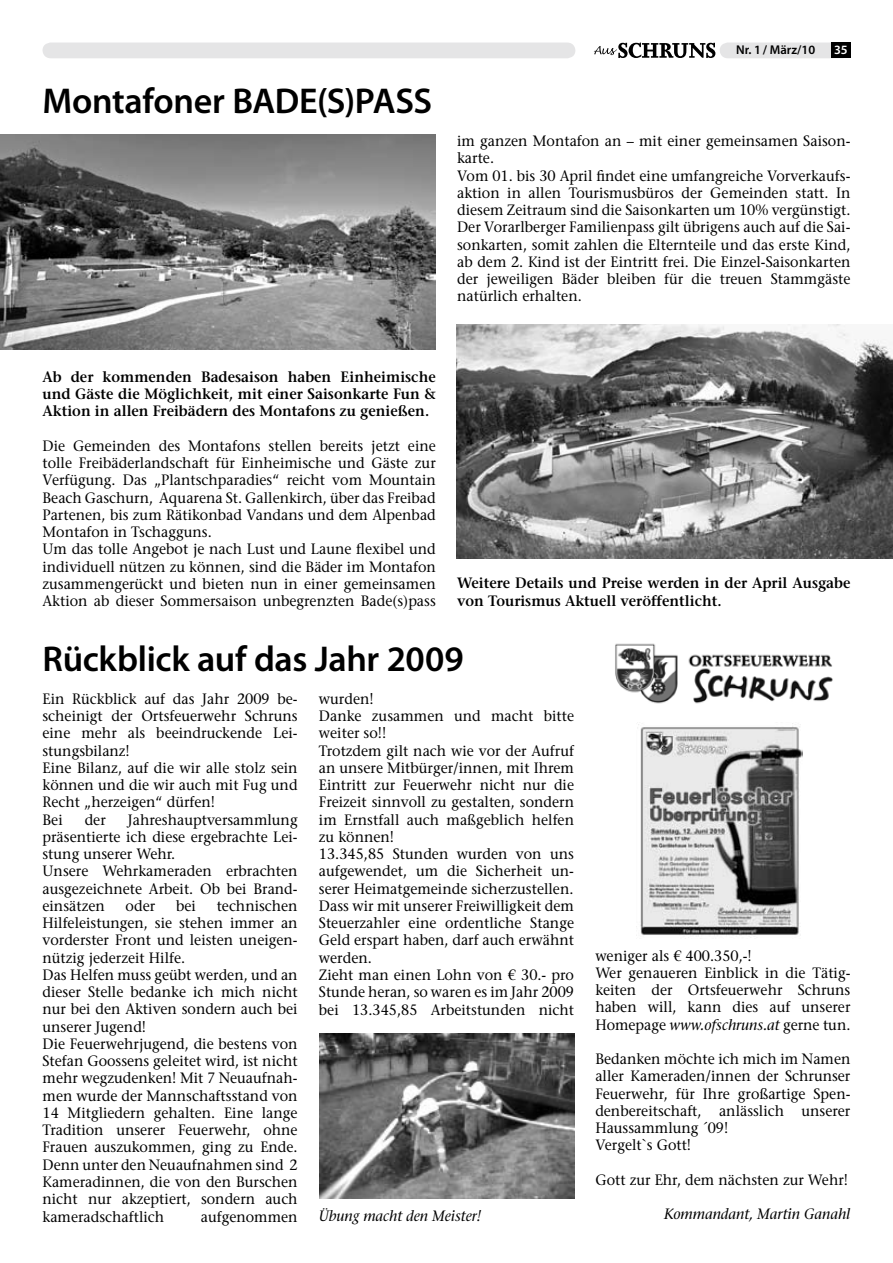
<style>
.page{position:relative;width:893px;height:1263px;background:#fff}
.page>*{position:absolute;margin:0;border:0;box-sizing:border-box;transform-origin:0 0}
.t1{font:600 36px "Myriad Pro";letter-spacing:-.01em;color:#000}
.t2{font:15px/17.2px "Stone Serif LT";color:#000;scale:.95 1}
.t3{font:600 15px/17.2px "Stone Serif LT";color:#000;text-align:justify;scale:.95 1}
.t4{font:italic 15px "Stone Serif LT";color:#000;scale:.95 1}
.t5{font:600 12.75px "Myriad Pro";letter-spacing:.005em;color:#000}
.t6{font:600 12.75px "Myriad Pro";color:#fff}
.s1{font-style:italic}
</style>
<div class="page">
<svg style="left:594px;top:43px;width:237px;height:15px"></svg>
<div style="left:831px;top:43px;width:19px;height:15px;background:#000"></div>
<div style="left:43px;top:43px;width:532px;height:15px;background:#e5e5e6"></div>
<img style="left:0;top:134px;width:435px;height:216px">
<img style="left:456px;top:324px;width:437px;height:234px">
<img style="left:637px;top:723px;width:165px;height:213px">
<img style="left:319px;top:1034px;width:255px;height:164px">
<img style="left:615px;top:643px;width:218px;height:61px">
<h1 class="t1" style="left:43px;top:81px;width:391px">Montafoner BADE(S)PASS</h1>
<p class="t5" style="left:736px;top:43px;width:81px">Nr. 1 / März/10</p>
<p class="t6" style="left:834px;top:43px;width:15px">35</p>
<p class="t2" style="left:457px;top:132px;width:416px">im ganzen Montafon an – mit einer gemeinsamen Saison&shy;karte.<br>Vom 01. bis 30 April findet eine umfangreiche Vorverkaufs&shy;aktion in allen Tourismusbüros der Gemeinden statt. In diesem Zeitraum sind die Saisonkarten um 10% vergünstigt.<br>Der Vorarlberger Familienpass gilt übrigens auch auf die Sai&shy;sonkarten, somit zahlen die Elternteile und das erste Kind, ab dem 2. Kind ist der Eintritt frei. Die Einzel-Saisonkarten der jeweiligen Bäder bleiben für die treuen Stammgäste natürlich erhalten.</p>
<p class="t3" style="left:43px;top:368px;width:415px">Ab der kommenden Badesaison haben Einheimische und Gäste die Möglichkeit, mit einer Saisonkarte Fun &amp; Aktion in allen Freibädern des Montafons zu genießen.</p>
<p class="t2" style="left:43px;top:437px;width:416px">Die Gemeinden des Montafons stellen bereits jetzt eine tolle Freibäderlandschaft für Einheimische und Gäste zur Verfügung. Das „Plantschparadies“ reicht vom Mountain Beach Gaschurn, Aquarena St. Gallenkirch, über das Freibad Partenen, bis zum Rätikonbad Vandans und dem Alpenbad Montafon in Tschagguns.<br>Um das tolle Angebot je nach Lust und Laune flexibel und individuell nützen zu können, sind die Bäder im Montafon zusammengerückt und bieten nun in einer gemeinsamen Aktion ab dieser Sommersaison unbegrenzten Bade(s)pass</p>
<p class="t3" style="left:457px;top:574px;width:416px">Weitere Details und Preise werden in der April Ausgabe von Tourismus Aktuell veröffentlicht.</p>
<h1 class="t1" style="left:43px;top:639px;width:423px">Rückblick auf das Jahr 2009</h1>
<p class="t2" style="left:43px;top:690px;width:270px">Ein Rückblick auf das Jahr 2009 be&shy;scheinigt der Ortsfeuerwehr Schruns eine mehr als beeindruckende Lei&shy;stungsbilanz!<br>Eine Bilanz, auf die wir alle stolz sein können und die wir auch mit Fug und<br>Recht „herzeigen“ dürfen!<br>Bei</p>
<p class="t2" style="left:43px;top:811px;width:270px;text-indent:85px">Jahreshauptversammlung präsentierte ich diese ergebrachte Lei&shy;stung unserer Wehr.<br>Unsere Wehrkameraden erbrachten ausgezeichnete Arbeit. Ob bei Brand&shy;einsätzen</p>
<p class="t2" style="left:85px;top:811px;width:24px">der</p>
<p class="t2" style="left:43px;top:897px;width:270px;text-indent:174px">technischen<br>Hilfeleistungen, sie stehen immer an vorderster Front und leisten uneigen&shy;nützig jederzeit Hilfe.<br>Das Helfen muss geübt werden, und an dieser Stelle bedanke ich mich nicht nur bei den Aktiven sondern auch bei unserer Jugend!<br>Die Feuerwehrjugend, die bestens von<br>Stefan Goossens geleitet wird, ist nicht mehr wegzudenken! Mit 7 Neuaufnah&shy;men wurde der Mannschaftsstand von<br>14 Mitgliedern gehalten. Eine lange<br>Tradition unserer Feuerwehr, ohne<br>Frauen auszukommen, ging zu Ende.<br>Denn unter den Neuaufnahmen sind 2<br>Kameradinnen, die von den Burschen nicht nur akzeptiert, sondern auch kameradschaftlich</p>
<p class="t2" style="left:126px;top:897px;width:33px">oder</p>
<p class="t2" style="left:176px;top:897px;width:22px">bei</p>
<p class="t2" style="left:201px;top:1208px;width:103px">aufgenommen</p>
<p class="t2" style="left:319px;top:690px;width:270px">wurden!<br>Danke zusammen und macht bitte weiter so!!<br>Trotzdem gilt nach wie vor der Aufruf an unsere Mitbürger/innen, mit Ihrem<br>Eintritt zur Feuerwehr nicht nur die<br>Freizeit sinnvoll zu gestalten, sondern im Ernstfall auch maßgeblich helfen zu können!<br>13.345,85 Stunden wurden von uns aufgewendet, um die Sicherheit un&shy;serer Heimatgemeinde sicherzustellen.<br>Dass wir mit unserer Freiwilligkeit dem<br>Steuerzahler eine ordentliche Stange<br>Geld erspart haben, darf auch erwähnt werden.<br>Zieht man einen Lohn von € 30.- pro<br>Stunde heran, so waren es im Jahr 2009 bei 13.345,85 Arbeitstunden nicht</p>
<p class="t4" style="left:319px;top:1207px;width:172px">Übung macht den Meister!</p>
<p class="t2" style="left:595px;top:947px;width:270px">weniger als € 400.350,-!<br>Wer genaueren Einblick in die Tätig&shy;keiten der Ortsfeuerwehr Schruns haben will, kann dies auf unserer Homepage <span class="s1">www.ofschruns.at</span> gerne tun.</p>
<p class="t2" style="left:595px;top:1050px;width:270px">Bedanken möchte ich mich im Namen aller Kameraden/innen der Schrunser<br>Feuerwehr, für Ihre großartige Spen&shy;denbereitschaft, anlässlich unserer<br>Haussammlung ´09!<br>Vergelt`s Gott!</p>
<p class="t2" style="left:595px;top:1171px;width:268px">Gott zur Ehr, dem nächsten zur Wehr!</p>
<p class="t4" style="left:664px;top:1205px;width:198px">Kommandant, Martin Ganahl</p>
</div>
